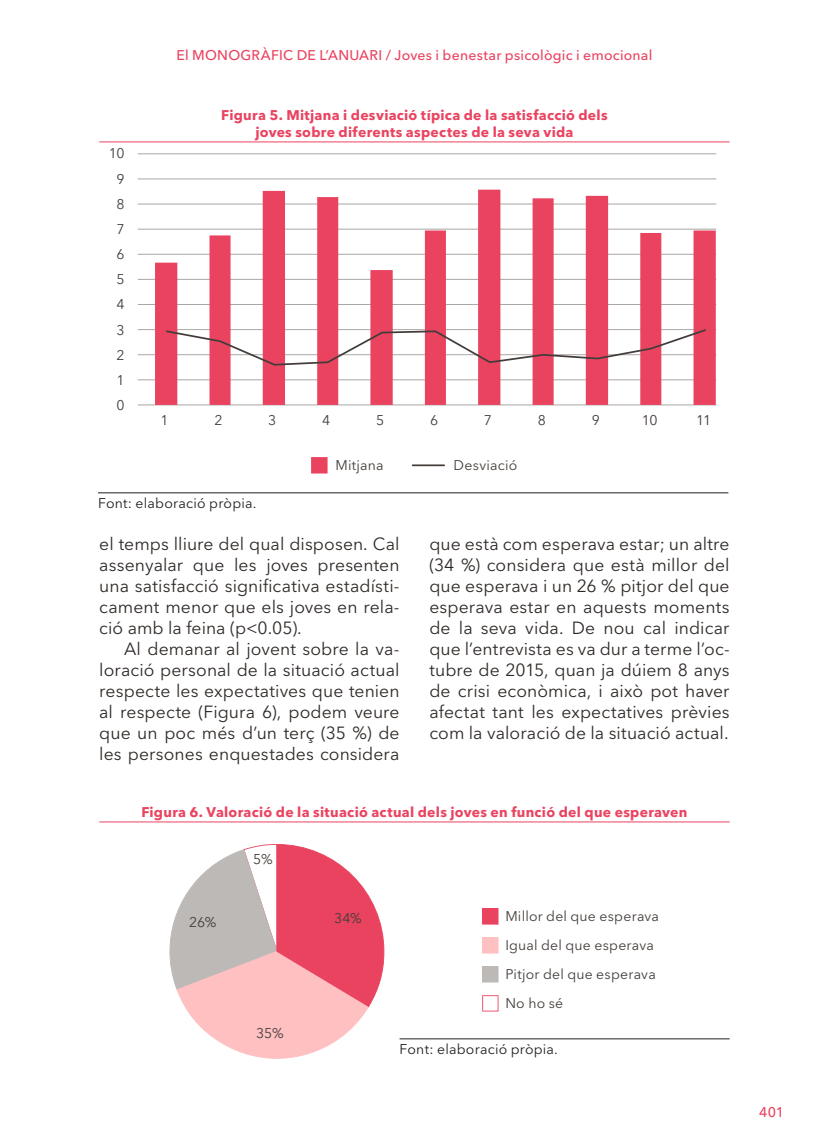
<style>
.page{position:relative;width:819px;height:1141px;background:#fff}
.page>*{position:absolute;margin:0;border:0;box-sizing:border-box;transform-origin:0 0}
.pa_de_text{font:17.5px/21px "Avenir Next LT Pro";letter-spacing:.005em;color:#2e2926;text-align:justify}
.títol_gràfics{font:700 14px/16.8px "Avenir Next LT Pro";letter-spacing:.02em;color:#ea4360;text-align:center}
.t1{font:14px/29.1px "Avenir Next LT Pro";letter-spacing:.015em;color:#423d3a}
.t2{font:500 14px "Avenir Next LT Pro";letter-spacing:.015em;color:#ea4360}
.peu_gràfics{font:14px "Avenir Next LT Pro";letter-spacing:.015em;color:#231f20}
</style>
<div class="page">
<hr style="left:138px;top:153px;width:577px;height:1px;background:#aaa7a5">
<hr style="left:138px;top:404px;width:577px;height:1px;background:#aaa7a5">
<hr style="left:138px;top:379px;width:577px;height:1px;background:#aaa7a5">
<hr style="left:138px;top:354px;width:577px;height:1px;background:#aaa7a5">
<hr style="left:138px;top:329px;width:577px;height:1px;background:#aaa7a5">
<hr style="left:138px;top:304px;width:577px;height:1px;background:#aaa7a5">
<hr style="left:138px;top:279px;width:577px;height:1px;background:#aaa7a5">
<hr style="left:138px;top:254px;width:577px;height:1px;background:#aaa7a5">
<hr style="left:138px;top:229px;width:577px;height:1px;background:#aaa7a5">
<hr style="left:138px;top:204px;width:577px;height:1px;background:#aaa7a5">
<hr style="left:138px;top:178px;width:577px;height:1px;background:#aaa7a5">
<svg style="left:155px;top:190px;width:560px;height:215px"></svg>
<svg style="left:165px;top:328px;width:542px;height:38px"></svg>
<div style="left:311px;top:457px;width:16px;height:16px;background:#ea4360;border:1px solid #ea4360"></div>
<hr style="left:412px;top:464px;width:32px;height:2px;background:#423d3a">
<svg style="left:482px;top:908px;width:16px;height:17px"></svg>
<svg style="left:482px;top:937px;width:16px;height:17px"></svg>
<svg style="left:482px;top:966px;width:16px;height:16px"></svg>
<svg style="left:482px;top:995px;width:16px;height:16px"></svg>
<svg style="left:169px;top:844px;width:215px;height:215px"></svg>
<hr style="left:99px;top:141px;width:630px;height:1px;background:#ea4360">
<hr style="left:99px;top:821px;width:630px;height:1px;background:#ea4360">
<hr style="left:98px;top:492px;width:630px;height:1px;background:#231f20">
<hr style="left:399px;top:1038px;width:330px;height:1px;background:#231f20">
<p class="t2" style="left:176px;top:47px;width:477px">El MONOGRÀFIC DE L’ANUARI / Joves i benestar psicològic i emocional</p>
<p class="t1" style="left:109px;top:139px;width:17px">10</p>
<p class="t1" style="left:116px;top:164px;width:10px">9</p>
<p class="t1" style="left:116px;top:189px;width:10px">8</p>
<p class="t1" style="left:116px;top:215px;width:10px">7</p>
<p class="t1" style="left:116px;top:240px;width:10px">6</p>
<p class="t1" style="left:116px;top:265px;width:10px">5</p>
<p class="t1" style="left:116px;top:290px;width:10px">4</p>
<p class="t1" style="left:116px;top:315px;width:10px">3</p>
<p class="t1" style="left:116px;top:340px;width:10px">2</p>
<p class="t1" style="left:116px;top:368px;width:10px;line-height:25.2px">1<br>0</p>
<p class="títol_gràfics" style="left:221px;top:106px;width:388px">Figura 5. Mitjana i desviació típica de la satisfacció dels joves sobre diferents aspectes de la seva vida</p>
<p class="t1" style="left:160px;top:405px;width:10px">1</p>
<p class="t1" style="left:214px;top:405px;width:10px">2</p>
<p class="t1" style="left:268px;top:405px;width:10px">3</p>
<p class="t1" style="left:322px;top:405px;width:10px">4</p>
<p class="t1" style="left:376px;top:405px;width:10px">5</p>
<p class="t1" style="left:430px;top:405px;width:10px">6</p>
<p class="t1" style="left:484px;top:405px;width:10px">7</p>
<p class="t1" style="left:538px;top:405px;width:10px">8</p>
<p class="t1" style="left:591px;top:405px;width:10px">9</p>
<p class="t1" style="left:641px;top:405px;width:17px">10</p>
<p class="t1" style="left:696px;top:405px;width:16px">11</p>
<p class="t1" style="left:335px;top:450px;width:50px">Mitjana</p>
<p class="t1" style="left:453px;top:450px;width:65px">Desviació</p>
<p class="peu_gràfics" style="left:98px;top:495px;width:160px">Font: elaboració pròpia.</p>
<p class="pa_de_text" style="left:99px;top:534px;width:302px">el temps lliure del qual disposen. Cal assenyalar que les joves presenten una satisfacció significativa estadísti&shy;cament menor que els joves en rela&shy;ció amb la feina (p&lt;0.05).</p>
<p class="pa_de_text" style="left:99px;top:639px;width:302px;text-indent:25px">Al demanar al jovent sobre la va&shy;loració personal de la situació actual respecte les expectatives que tenien al respecte (Figura 6), podem veure que un poc més d’un terç (35 %) de les persones enquestades considera</p>
<p class="pa_de_text" style="left:429px;top:534px;width:302px">que està com esperava estar; un altre (34 %) considera que està millor del que esperava i un 26 % pitjor del que esperava estar en aquests moments de la seva vida. De nou cal indicar que l’entrevista es va dur a terme l’oc&shy;tubre de 2015, quan ja dúiem 8 anys de crisi econòmica, i això pot haver afectat tant les expectatives prèvies com la valoració de la situació actual.</p>
<p class="títol_gràfics" style="left:141px;top:803px;width:547px">Figura 6. Valoració de la situació actual dels joves en funció del que esperaven</p>
<p class="t1" style="left:189px;top:908px;width:29px">26%</p>
<p class="t1" style="left:253px;top:844px;width:21px">5%</p>
<p class="t1" style="left:256px;top:1019px;width:29px">35%</p>
<p class="t1" style="left:334px;top:903px;width:29px">34%</p>
<p class="t1" style="left:505px;top:901px;width:155px">Millor del que esperava<br>Igual del que esperava<br>Pitjor del que esperava<br>No ho sé</p>
<p class="peu_gràfics" style="left:399px;top:1041px;width:160px">Font: elaboració pròpia.</p>
<p class="t2" style="left:759px;top:1104px;width:26px">401</p>
</div>
